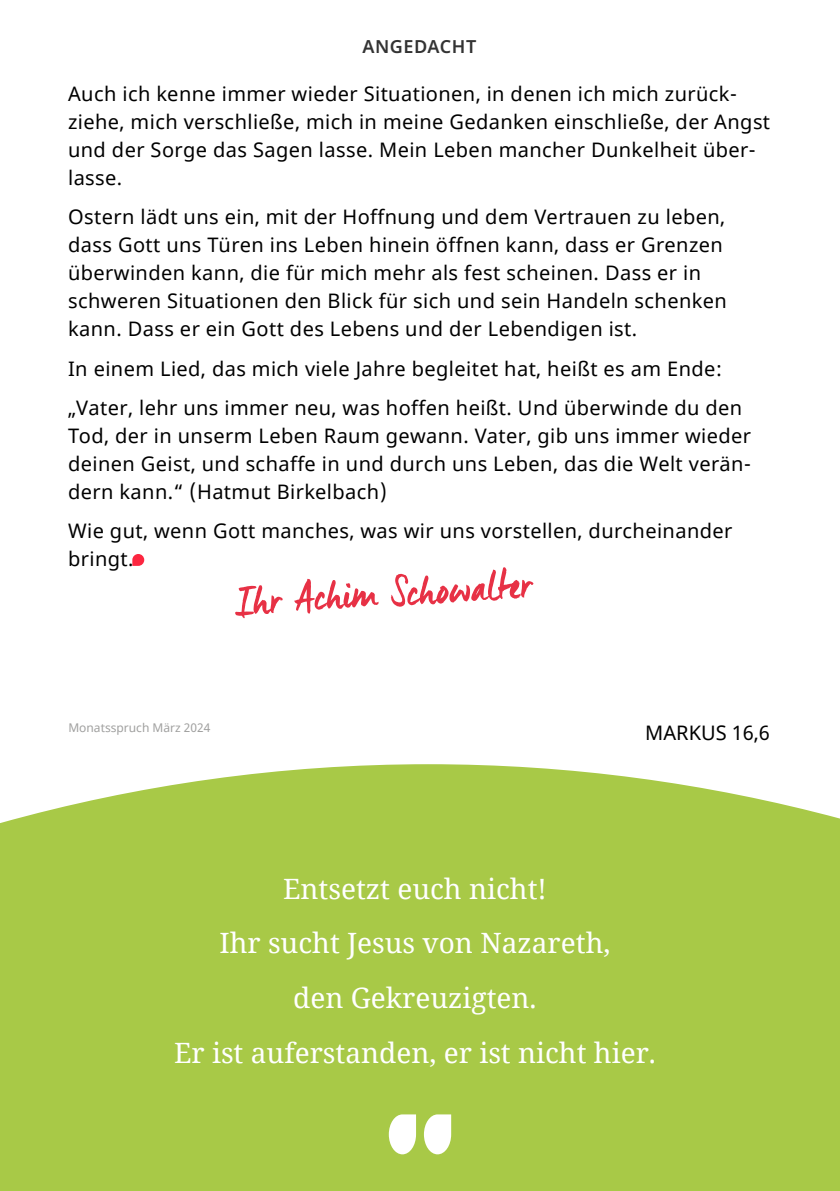
<style>
.page{position:relative;width:840px;height:1191px;background:#fff}
.page>*{position:absolute;margin:0;border:0;box-sizing:border-box;transform-origin:0 0}
.t1{font:28px/54.6px "Noto Serif";color:#fff;text-align:center}
.t2{font:20px/28px "Noto Sans";letter-spacing:.02em;color:#000}
.t3{font:20px "Noto Sans";color:#000}
.t4{font:600 18px "Noto Sans";letter-spacing:.03em;color:#333}
.t5{font:12px "Noto Sans";color:#a0a09f}
</style>
<div class="page">
<svg style="left:235px;top:585px;width:48px;height:33px"></svg>
<svg style="left:391px;top:567px;width:142px;height:40px"></svg>
<svg style="left:294px;top:579px;width:84px;height:34px"></svg>
<svg style="left:132px;top:554px;width:12px;height:12px"></svg>
<div style="left:0;top:764px;width:839px;height:427px;background:#a8c947"></div>
<svg style="left:388px;top:1114px;width:28px;height:40px"></svg>
<svg style="left:423px;top:1114px;width:28px;height:40px"></svg>
<p class="t4" style="left:362px;top:34px;width:115px">ANGEDACHT</p>
<p class="t2" style="left:68px;top:80px;width:703px">Auch ich kenne immer wieder Situationen, in denen ich mich zurück&shy;ziehe, mich verschließe, mich in meine Gedanken einschließe, der Angst und der Sorge das Sagen lasse. Mein Leben mancher Dunkelheit über&shy;lasse.</p>
<p class="t2" style="left:68px;top:204px;width:660px">Ostern lädt uns ein, mit der Hoffnung und dem Vertrauen zu leben, dass Gott uns Türen ins Leben hinein öffnen kann, dass er Grenzen überwinden kann, die für mich mehr als fest scheinen. Dass er in schweren Situationen den Blick für sich und sein Handeln schenken kann. Dass er ein Gott des Lebens und der Lebendigen ist.</p>
<p class="t2" style="left:68px;top:349px;width:675px;line-height:39.4px">In einem Lied, das mich viele Jahre begleitet hat, heißt es am Ende: „Vater, lehr uns immer neu, was hoffen heißt. Und überwinde du den</p>
<p class="t2" style="left:68px;top:422px;width:684px;text-align:justify">Tod, der in unserm Leben Raum gewann. Vater, gib uns immer wieder deinen Geist, und schaffe in und durch uns Leben, das die Welt verän&shy;dern kann.“ (Hatmut Birkelbach)</p>
<p class="t2" style="left:68px;top:518px;width:665px">Wie gut, wenn Gott manches, was wir uns vorstellen, durcheinander bringt.</p>
<p class="t5" style="left:68px;top:719px;width:143px">Monatsspruch März 2024</p>
<p class="t3" style="left:645px;top:719px;width:126px">MARKUS 16,6</p>
<h1 class="t1" style="left:174px;top:860px;width:483px">Entsetzt euch nicht!<br>Ihr sucht Jesus von Nazareth,<br>den Gekreuzigten.<br>Er ist auferstanden, er ist nicht hier.</h1>
</div>
